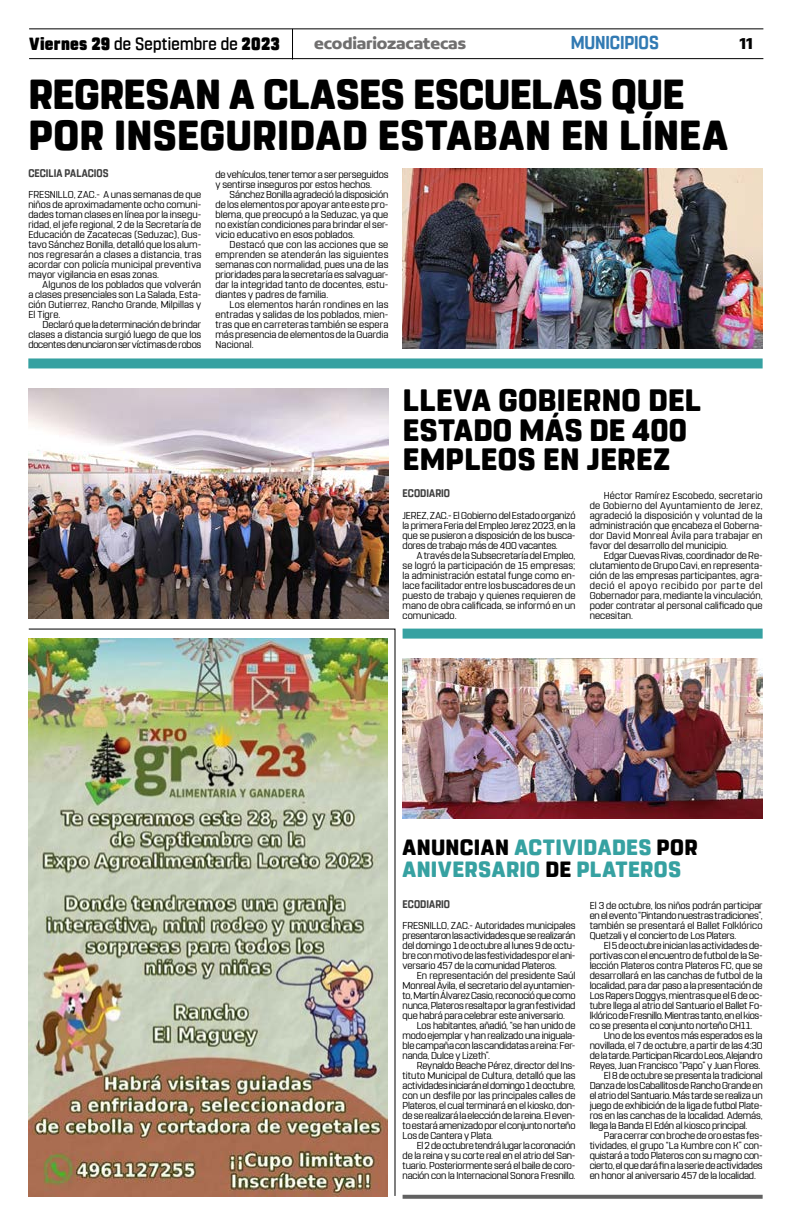
<style>
.page{position:relative;width:791px;height:1225px;background:#fff}
.page>*{position:absolute;margin:0;border:0;box-sizing:border-box;transform-origin:0 0}
.t1{font:800 41.8px/41px "Rohn Rounded";color:#000}
.t2{font:800 30.8px/29.5px "Rohn Rounded";letter-spacing:.01em;color:#000}
.t3{font:800 22px/22px "Rohn Rounded";letter-spacing:.02em;color:#36a1a1}
.t4{font:700 18.6px "Rohn Rounded";letter-spacing:-.01em;color:#327ab3;scale:.91 1}
.t5{font:500 17.6px "Rohn Rounded";letter-spacing:.015em;color:#000;scale:.91 1}
.t6{font:700 16.9px "Concord";letter-spacing:-.01em;color:#706f6f}
.t7{font:700 16.9px "Concord";color:#000}
.t8{font:700 11px "Rohn Rounded";letter-spacing:.005em;color:#3d3d3d;scale:.91 1}
.t9{font:10px/10px "Rohn Rounded";letter-spacing:-.01em;color:#000;text-align:justify}
.s1{font-weight:900}
.s2{color:#000}
</style>
<div class="page">
<svg style="left:403px;top:1194px;width:360px;height:4px"></svg>
<hr style="left:29px;top:28px;width:734px;height:1px;background:#000">
<hr style="left:29px;top:58px;width:734px;height:1px;background:#000">
<hr style="left:292px;top:29px;width:1px;height:31px;background:#000">
<svg style="left:28px;top:628px;width:368px;height:569px"></svg>
<img style="left:28px;top:638px;width:360px;height:558px">
<div style="left:28px;top:358px;width:735px;height:10px;background:#36a1a1"></div>
<div style="left:403px;top:628px;width:360px;height:10px;background:#36a1a1"></div>
<img style="left:403px;top:168px;width:360px;height:180px">
<img style="left:28px;top:388px;width:360px;height:230px">
<img style="left:403px;top:658px;width:360px;height:160px">
<h3 class="t5" style="left:29px;top:33px;width:277px"><span class="s1">Viernes 29</span> de Septiembre de <span class="s1">2023</span></h3>
<h3 class="t6" style="left:314px;top:33px;width:153px">ecodiariozacatecas</h3>
<h3 class="t4" style="left:571px;top:32px;width:98px">MUNICIPIOS</h3>
<h3 class="t7" style="left:739px;top:33px;width:15px">11</h3>
<h1 class="t1" style="left:28px;top:74px;width:701px">REGRESAN A CLASES ESCUELAS QUE<br>POR INSEGURIDAD ESTABAN EN LÍNEA</h1>
<p class="t8" style="left:28px;top:166px;width:90px">CECILIA PALACIOS</p>
<p class="t9" style="left:215px;top:170px;width:174px">de vehículos, tener temor a ser perseguidos y sentirse inseguros por estos hechos.</p>
<p class="t9" style="left:215px;top:190px;width:174px;text-indent:14px">Sánchez Bonilla agradeció la disposición de los elementos por apoyar ante este pro&shy;blema, que preocupó a la Seduzac, ya que no existían condiciones para brindar el ser&shy;vicio educativo en esos poblados.</p>
<p class="t9" style="left:215px;top:240px;width:174px;text-indent:14px">Destacó que con las acciones que se emprenden se atenderán las siguientes semanas con normalidad, pues una de las prioridades para la secretaría es salvaguar&shy;dar la integridad tanto de docentes, estu&shy;diantes y padres de familia.</p>
<p class="t9" style="left:215px;top:300px;width:174px;text-indent:14px">Los elementos harán rondines en las entradas y salidas de los poblados, mien&shy;tras que en carreteras también se espera más presencia de elementos de la Guardia Nacional.</p>
<p class="t9" style="left:28px;top:190px;width:174px">FRESNILLO, ZAC.- A unas semanas de que niños de aproximadamente ocho comuni&shy;dades toman clases en línea por la insegu&shy;ridad, el jefe regional, 2 de la Secretaría de Educación de Zacatecas (Seduzac), Gus&shy;tavo Sánchez Bonilla, detalló que los alum&shy;nos regresarán a clases a distancia, tras acordar con policía municipal preventiva mayor vigilancia en esas zonas.</p>
<p class="t9" style="left:28px;top:280px;width:174px;text-indent:14px">Algunos de los poblados que volverán a clases presenciales son La Salada, Esta&shy;ción Gutierrez, Rancho Grande, Milpillas y El Tigre.</p>
<p class="t9" style="left:28px;top:320px;width:174px;text-indent:14px">Declaró que la determinación de brindar clases a distancia surgió luego de que los docentes denunciaron ser víctimas de robos</p>
<h2 class="t2" style="left:403px;top:385px;width:299px">LLEVA GOBIERNO DEL<br>ESTADO MÁS DE 400<br>EMPLEOS EN JEREZ</h2>
<p class="t8" style="left:403px;top:487px;width:54px">ECODIARIO</p>
<p class="t9" style="left:403px;top:510px;width:174px">JEREZ, ZAC.- El Gobierno del Estado organizó la primera Feria del Empleo Jerez 2023, en la que se pusieron a disposición de los busca&shy;dores de trabajo más de 400 vacantes.</p>
<p class="t9" style="left:403px;top:550px;width:174px;text-indent:14px">A través de la Subsecretaría del Empleo, se logró la participación de 15 empresas; la administración estatal funge como en&shy;lace facilitador entre los buscadores de un puesto de trabajo y quienes requieren de mano de obra calificada, se informó en un comunicado.</p>
<p class="t9" style="left:590px;top:490px;width:174px;text-indent:14px">Héctor Ramírez Escobedo, secretario de Gobierno del Ayuntamiento de Jerez, agradeció la disposición y voluntad de la administración que encabeza el Goberna&shy;dor David Monreal Ávila para trabajar en favor del desarrollo del municipio.</p>
<p class="t9" style="left:590px;top:550px;width:174px;text-indent:14px">Edgar Cuevas Rivas, coordinador de Re&shy;clutamiento de Grupo Cavi, en representa&shy;ción de las empresas participantes, agra&shy;deció el apoyo recibido por parte del Gobernador para, mediante la vinculación, poder contratar al personal calificado que necesitan.</p>
<h3 class="t3" style="left:403px;top:836px;width:297px"><span class="s2">ANUNCIAN</span> ACTIVIDADES <span class="s2">POR<br></span>ANIVERSARIO <span class="s2">DE</span> PLATEROS</h3>
<p class="t8" style="left:403px;top:897px;width:54px">ECODIARIO</p>
<p class="t9" style="left:403px;top:920px;width:174px">FRESNILLO, ZAC.- Autoridades municipales presentaron las actividades que se realizarán del domingo 1 de octubre al lunes 9 de octu&shy;bre con motivo de las festividades por el ani&shy;versario 457 de la comunidad Plateros.</p>
<p class="t9" style="left:403px;top:970px;width:174px;text-indent:14px">En representación del presidente Saúl Monreal Ávila, el secretario del ayuntamien&shy;to, Martín Álvarez Casio, reconoció que como nunca, Plateros resalta por la gran festividad que habrá para celebrar este aniversario.</p>
<p class="t9" style="left:403px;top:1020px;width:174px;text-indent:14px">Los habitantes, añadió, “se han unido de modo ejemplar y han realizado una iniguala&shy;ble campaña con las candidatas a reina: Fer&shy;nanda, Dulce y Lizeth”.</p>
<p class="t9" style="left:403px;top:1060px;width:174px;text-indent:14px">Reynaldo Beache Pérez, director del Ins&shy;tituto Municipal de Cultura, detalló que las actividades iniciarán el domingo 1 de octubre, con un desfile por las principales calles de Plateros, el cual terminará en el kiosko, don&shy;de se realizará la elección de la reina. El even&shy;to estará amenizado por el conjunto norteño Los de Cantera y Plata.</p>
<p class="t9" style="left:403px;top:1140px;width:174px;text-indent:14px">El 2 de octubre tendrá lugar la coronación de la reina y su corte real en el atrio del San&shy;tuario. Posteriormente será el baile de coro&shy;nación con la Internacional Sonora Fresnillo.</p>
<p class="t9" style="left:590px;top:900px;width:174px">El 3 de octubre, los niños podrán participar en el evento “Pintando nuestras tradiciones”, también se presentará el Ballet Folklórico Quetzali y el concierto de Los Platers.</p>
<p class="t9" style="left:590px;top:940px;width:174px;text-indent:14px">El 5 de octubre inician las actividades de&shy;portivas con el encuentro de futbol de la Se&shy;lección Plateros contra Plateros FC, que se desarrollará en las canchas de futbol de la localidad, para dar paso a la presentación de Los Rapers Doggys, mientras que el 6 de oc&shy;tubre llega al atrio del Santuario el Ballet Fo&shy;lklórico de Fresnillo. Mientras tanto, en el kios&shy;co se presenta el conjunto norteño CH11.</p>
<p class="t9" style="left:604px;top:1030px;width:160px">Uno de los eventos más esperados es la</p>
<p class="t9" style="left:590px;top:1040px;width:174px">novillada, el 7 de octubre, a partir de las 4:30</p>
<p class="t9" style="left:590px;top:1050px;width:174px">de la tarde. Participan Ricardo Leos, Alejandro</p>
<p class="t9" style="left:590px;top:1060px;width:172px">Reyes, Juan Francisco “Papo” y Juan Flores.</p>
<p class="t9" style="left:604px;top:1070px;width:160px">El 8 de octubre se presenta la tradicional</p>
<p class="t9" style="left:590px;top:1080px;width:174px">Danza de los Caballitos de Rancho Grande en</p>
<p class="t9" style="left:590px;top:1090px;width:174px">el atrio del Santuario. Más tarde se realiza un</p>
<p class="t9" style="left:590px;top:1100px;width:174px">juego de exhibición de la liga de futbol Plate-</p>
<p class="t9" style="left:590px;top:1110px;width:174px">ros en las canchas de la localidad. Además,</p>
<p class="t9" style="left:590px;top:1120px;width:159px">llega la Banda El Edén al kiosco principal.</p>
<p class="t9" style="left:604px;top:1130px;width:160px">Para cerrar con broche de oro estas fes-</p>
<p class="t9" style="left:590px;top:1140px;width:174px">tividades, el grupo “La Kumbre con K” con-</p>
<p class="t9" style="left:590px;top:1150px;width:174px">quistará a todo Plateros con su magno con-</p>
<p class="t9" style="left:590px;top:1160px;width:174px">cierto, el que dará fin a la serie de actividades</p>
<p class="t9" style="left:590px;top:1170px;width:168px">en honor al aniversario 457 de la localidad.</p>
</div>
